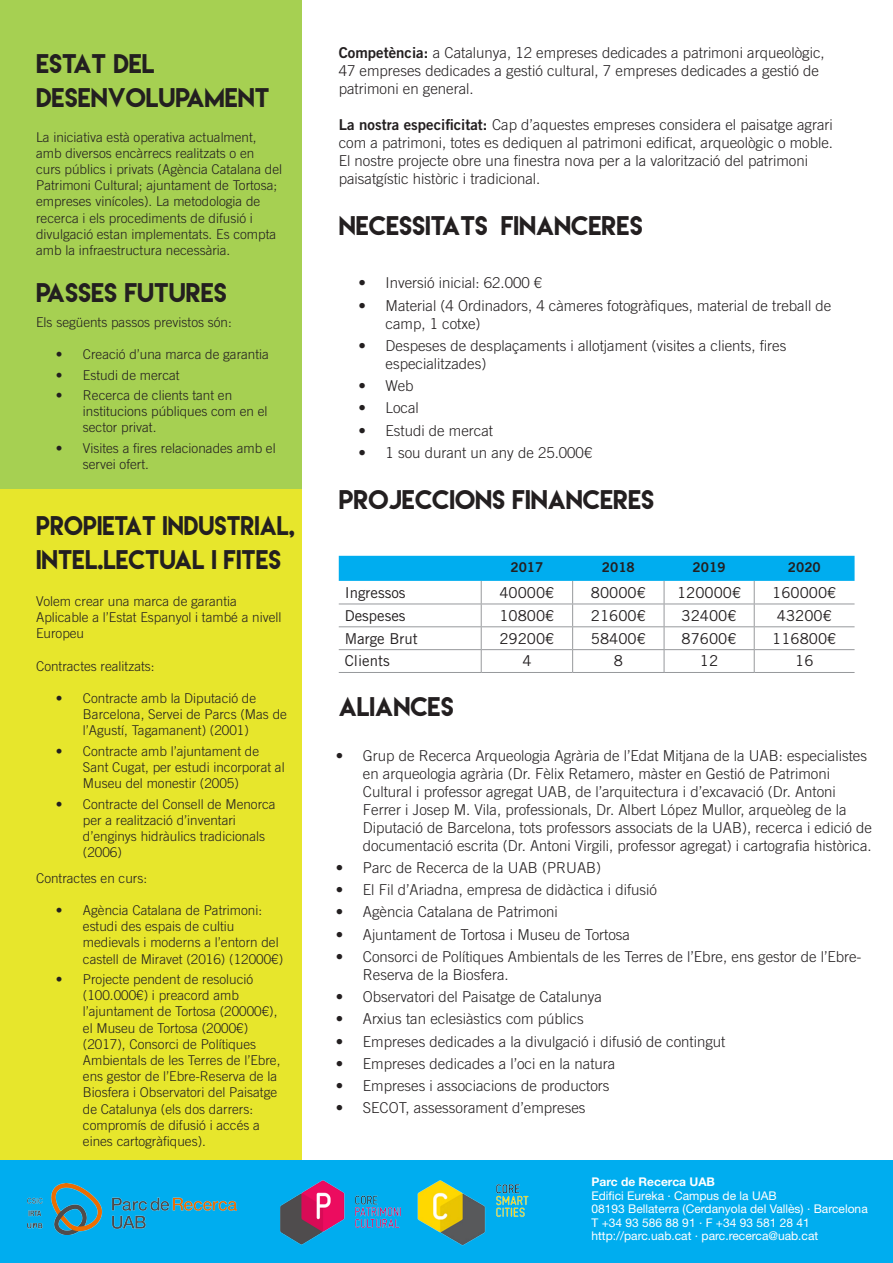
<style>
.page{position:relative;width:893px;height:1263px;background:#fff}
.page>*{position:absolute;margin:0;border:0;box-sizing:border-box;transform-origin:0 0}
.t1{font:24px "Lemon Milk";color:#231f20}
.t2{font:24px "Lemon Milk";color:#231f20;scale:.94 1}
.t3{font:300 15px/18px "Trade Gothic LT Std";color:#231f20}
.t4{font:15px "Trade Gothic LT Std";color:#231f20}
.t5{font:300 13.5px/16.2px "Trade Gothic LT Std";color:#231f20}
.t6{font:13.5px "Trade Gothic LT Std Bd 2";color:#231f20}
.t7{font:12px "Helvetica Neue LT Std";color:#fff}
.t8{font:700 12px "Helvetica Neue LT Std";color:#fff}
.s1{font-family:"Trade Gothic LT Std Bd 2";font-weight:400}
</style>
<div class="page">
<div style="left:0;top:0;width:302px;height:490px;background:#a6d052"></div>
<div style="left:0;top:490px;width:302px;height:671px;background:#e7e62c"></div>
<hr style="left:339px;top:672px;width:142px;height:1px;background:#97999c">
<hr style="left:481px;top:672px;width:92px;height:1px;background:#97999c">
<hr style="left:573px;top:672px;width:91px;height:1px;background:#97999c">
<hr style="left:664px;top:672px;width:90px;height:1px;background:#97999c">
<svg style="left:339px;top:556px;width:516px;height:116px"></svg>
<hr style="left:754px;top:626px;width:101px;height:1px;background:#97999c">
<hr style="left:754px;top:649px;width:101px;height:1px;background:#97999c">
<hr style="left:754px;top:672px;width:101px;height:1px;background:#97999c">
<div style="left:0;top:1161px;width:893px;height:102px;background:#00adef"></div>
<img style="left:280px;top:1180px;width:121px;height:65px">
<img style="left:417px;top:1180px;width:112px;height:66px">
<img style="left:28px;top:1184px;width:208px;height:50px">
<p class="t1" style="left:36px;top:47px;width:120px">ESTAT DEL</p>
<p class="t1" style="left:36px;top:81px;width:235px">DESENVOLUPAMENT</p>
<p class="t5" style="left:36px;top:128px;width:248px">La iniciativa està operativa actualment, amb diversos encàrrecs realitzats o en curs públics i privats (Agència Catalana del Patrimoni Cultural; ajuntament de Tortosa; empreses vinícoles). La metodologia de recerca i els procediments de difusió i divulgació estan implementats. Es compta amb la infraestructura necessària.</p>
<p class="t1" style="left:36px;top:276px;width:192px">PASSES FUTURES</p>
<p class="t5" style="left:36px;top:314px;width:197px">Els següents passos previstos són:</p>
<p class="t5" style="left:56px;top:346px;width:215px">• Creació d’una marca de garantia</p>
<p class="t5" style="left:56px;top:366px;width:125px">• Estudi de mercat</p>
<p class="t5" style="left:83px;top:387px;width:186px;text-indent:-27px">• Recerca de clients tant en institucions públiques com en el sector privat.</p>
<p class="t5" style="left:83px;top:440px;width:194px;text-indent:-27px">• Visites a fires relacionades amb el servei ofert.</p>
<p class="t2" style="left:36px;top:509px;width:277px">PROPIETAT INDUSTRIAL,</p>
<p class="t1" style="left:36px;top:543px;width:246px">INTEL.LECTUAL I FITES</p>
<p class="t5" style="left:36px;top:593px;width:247px">Volem crear una marca de garantia<br>Aplicable a l’Estat Espanyol i també a nivell<br>Europeu</p>
<p class="t5" style="left:36px;top:657px;width:120px">Contractes realitzats:</p>
<p class="t5" style="left:83px;top:690px;width:205px;text-indent:-27px">• Contracte amb la Diputació de<br>Barcelona, Servei de Parcs (Mas de l’Agustí, Tagamanent) (2001)</p>
<p class="t5" style="left:83px;top:743px;width:203px;text-indent:-27px">• Contracte amb l’ajuntament de<br>Sant Cugat, per estudi incorporat al<br>Museu del monestir (2005)</p>
<p class="t5" style="left:83px;top:796px;width:194px;text-indent:-27px">• Contracte del Consell de Menorca per a realització d’inventari d’enginys hidràulics tradicionals (2006)</p>
<p class="t5" style="left:36px;top:869px;width:113px">Contractes en curs:</p>
<p class="t5" style="left:83px;top:902px;width:202px;text-indent:-27px">• Agència Catalana de Patrimoni: estudi des espais de cultiu medievals i moderns a l’entorn del castell de Miravet (2016) (12000€)</p>
<p class="t5" style="left:83px;top:971px;width:199px;text-indent:-27px">• Projecte pendent de resolució (100.000€) i preacord amb l’ajuntament de Tortosa (20000€), el Museu de Tortosa (2000€) (2017), Consorci de Polítiques<br>Ambientals de les Terres de l’Ebre, ens gestor de l’Ebre-Reserva de la<br>Biosfera i Observatori del Paisatge de Catalunya (els dos darrers: compromís de difusió i accés a eines cartogràfiques).</p>
<p class="t3" style="left:339px;top:43px;width:487px"><span class="s1">Competència:</span> a Catalunya, 12 empreses dedicades a patrimoni arqueològic,<br>47 empreses dedicades a gestió cultural, 7 empreses dedicades a gestió de patrimoni en general.</p>
<p class="t3" style="left:339px;top:115px;width:496px"><span class="s1">La nostra especificitat:</span> Cap d’aquestes empreses considera el paisatge agrari com a patrimoni, totes es dediquen al patrimoni edificat, arqueològic o moble.<br>El nostre projecte obre una finestra nova per a la valorització del patrimoni paisatgístic històric i tradicional.</p>
<p class="t1" style="left:339px;top:209px;width:305px">NECESSITATS FINANCERES</p>
<p class="t3" style="left:359px;top:274px;width:185px">• Inversió inicial: 62.000 €</p>
<p class="t3" style="left:386px;top:296px;width:447px;text-indent:-27px">• Material (4 Ordinadors, 4 càmeres fotogràfiques, material de treball de camp, 1 cotxe)</p>
<p class="t3" style="left:386px;top:336px;width:402px;text-indent:-27px">• Despeses de desplaçaments i allotjament (visites a clients, fires especialitzades)</p>
<p class="t3" style="left:359px;top:376px;width:57px">• Web</p>
<p class="t3" style="left:359px;top:399px;width:62px">• Local</p>
<p class="t3" style="left:359px;top:421px;width:136px">• Estudi de mercat</p>
<p class="t3" style="left:359px;top:443px;width:235px">• 1 sou durant un any de 25.000€</p>
<p class="t1" style="left:339px;top:483px;width:317px">PROJECCIONS FINANCERES</p>
<p class="t6" style="left:510px;top:558px;width:34px">2017</p>
<p class="t6" style="left:602px;top:558px;width:34px">2018</p>
<p class="t6" style="left:693px;top:558px;width:34px">2019</p>
<p class="t6" style="left:788px;top:558px;width:34px">2020</p>
<p class="t4" style="left:345px;top:583px;width:62px">Ingressos</p>
<p class="t4" style="left:499px;top:583px;width:56px">40000€</p>
<p class="t4" style="left:591px;top:583px;width:56px">80000€</p>
<p class="t4" style="left:677px;top:583px;width:66px">120000€</p>
<p class="t4" style="left:772px;top:583px;width:66px">160000€</p>
<p class="t4" style="left:345px;top:606px;width:62px">Despeses</p>
<p class="t4" style="left:499px;top:606px;width:56px">10800€</p>
<p class="t4" style="left:591px;top:606px;width:56px">21600€</p>
<p class="t4" style="left:682px;top:606px;width:56px">32400€</p>
<p class="t4" style="left:777px;top:606px;width:56px">43200€</p>
<p class="t4" style="left:345px;top:629px;width:74px">Marge Brut</p>
<p class="t4" style="left:499px;top:629px;width:56px">29200€</p>
<p class="t4" style="left:591px;top:629px;width:56px">58400€</p>
<p class="t4" style="left:682px;top:629px;width:56px">87600€</p>
<p class="t4" style="left:772px;top:629px;width:66px">116800€</p>
<p class="t4" style="left:345px;top:652px;width:46px">Clients</p>
<p class="t4" style="left:522px;top:652px;width:11px">4</p>
<p class="t4" style="left:614px;top:652px;width:11px">8</p>
<p class="t4" style="left:700px;top:652px;width:20px">12</p>
<p class="t4" style="left:795px;top:652px;width:20px">16</p>
<p class="t1" style="left:339px;top:690px;width:116px">ALIANCES</p>
<p class="t3" style="left:363px;top:746px;width:511px;text-indent:-27px">• Grup de Recerca Arqueologia Agrària de l’Edat Mitjana de la UAB: especialistes en arqueologia agrària (Dr. Fèlix Retamero, màster en Gestió de Patrimoni Cultural i professor agregat UAB, de l’arquitectura i d’excavació (Dr. Antoni Ferrer i Josep M. Vila, professionals, Dr. Albert López Mullor, arqueòleg de la Diputació de Barcelona, tots professors associats de la UAB), recerca i edició de documentació escrita (Dr. Antoni Virgili, professor agregat) i cartografia històrica.</p>
<p class="t3" style="left:336px;top:858px;width:267px">• Parc de Recerca de la UAB (PRUAB)</p>
<p class="t3" style="left:336px;top:881px;width:323px">• El Fil d’Ariadna, empresa de didàctica i difusió</p>
<p class="t3" style="left:336px;top:903px;width:224px">• Agència Catalana de Patrimoni</p>
<p class="t3" style="left:336px;top:925px;width:296px">• Ajuntament de Tortosa i Museu de Tortosa</p>
<p class="t3" style="left:363px;top:947px;width:500px;text-indent:-27px">• Consorci de Polítiques Ambientals de les Terres de l’Ebre, ens gestor de l’Ebre-<br>Reserva de la Biosfera.</p>
<p class="t3" style="left:336px;top:988px;width:268px">• Observatori del Paisatge de Catalunya</p>
<p class="t3" style="left:336px;top:1010px;width:249px">• Arxius tan eclesiàstics com públics</p>
<p class="t3" style="left:336px;top:1032px;width:391px">• Empreses dedicades a la divulgació i difusió de contingut</p>
<p class="t3" style="left:336px;top:1054px;width:281px">• Empreses dedicades a l’oci en la natura</p>
<p class="t3" style="left:336px;top:1077px;width:275px">• Empreses i associacions de productors</p>
<p class="t3" style="left:336px;top:1099px;width:251px">• SECOT, assessorament d’empreses</p>
<p class="t8" style="left:591px;top:1174px;width:125px">Parc de Recerca UAB</p>
<p class="t7" style="left:591px;top:1188px;width:187px">Edifici Eureka · Campus de la UAB</p>
<p class="t7" style="left:591px;top:1202px;width:278px">08193 Bellaterra (Cerdanyola del Vallès) · Barcelona</p>
<p class="t7" style="left:591px;top:1215px;width:220px">T +34 93 586 88 91 · F +34 93 581 28 41</p>
<p class="t7" style="left:591px;top:1229px;width:228px">http://parc.uab.cat · parc.recerca@uab.cat</p>
</div>
